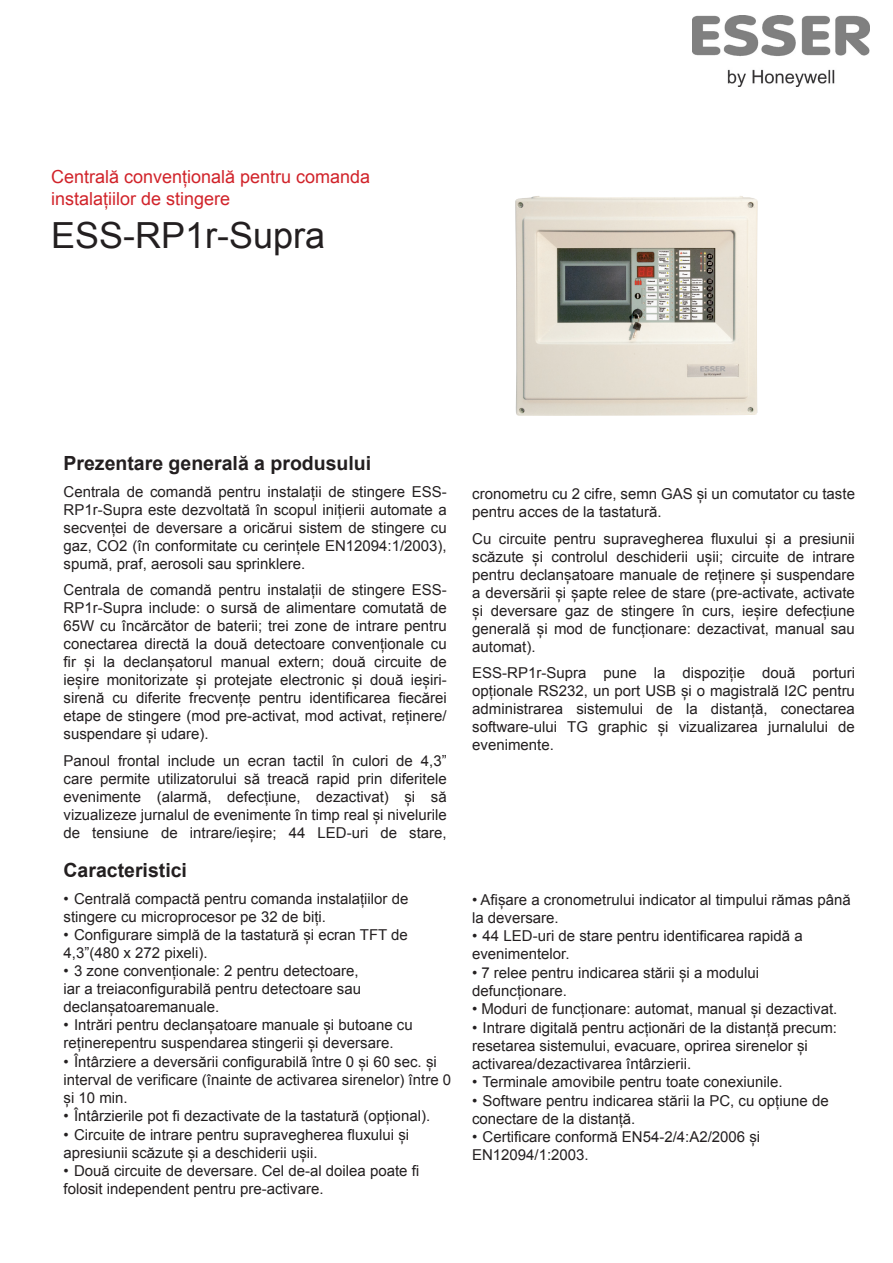
<style>
.page{position:relative;width:893px;height:1263px;background:#fff}
.page>*{position:absolute;margin:0;border:0;box-sizing:border-box;transform-origin:0 0}
.t1{font:36px "Arial";color:#231f20}
.t2{font:700 19.5px "Arial";color:#231f20}
.t3{font:18px/21.6px "Arial";color:#d1232a}
.t4{font:15px/18px "Arial";color:#231f20}
</style>
<div class="page">
<img style="left:515px;top:196px;width:243px;height:220px">
<img style="left:692px;top:16px;width:177px;height:70px">
<p class="t3" style="left:51px;top:166px;width:321px">Centrală convențională pentru comanda instalațiilor de stingere</p>
<p class="t1" style="left:51px;top:212px;width:276px">ESS-RP1r-Supra</p>
<p class="t2" style="left:63px;top:450px;width:309px">Prezentare generală a produsului</p>
<p class="t4" style="left:63px;top:483px;width:385px;text-align:justify">Centrala de comandă pentru instalații de stingere ESS-RP1r-Supra este dezvoltată în scopul inițierii automate a secvenței de deversare a oricărui sistem de stingere cu gaz, CO2 (în conformitate cu cerințele EN12094:1/2003), spumă, praf, aerosoli sau sprinklere.</p>
<p class="t4" style="left:63px;top:581px;width:385px;text-align:justify">Centrala de comandă pentru instalații de stingere ESS-RP1r-Supra include: o sursă de alimentare comutată de 65W cu încărcător de baterii; trei zone de intrare pentru conectarea directă la două detectoare convenționale cu fir și la declanșatorul manual extern; două circuite de ieșire monitorizate și protejate electronic și două ieșiri&shy;sirenă cu diferite frecvențe pentru identificarea fiecărei etape de stingere (mod pre-activat, mod activat, reținere/ suspendare și udare).</p>
<p class="t4" style="left:63px;top:752px;width:385px;text-align:justify">Panoul frontal include un ecran tactil în culori de 4,3” care permite utilizatorului să treacă rapid prin diferitele evenimente (alarmă, defecțiune, dezactivat) și să vizualizeze jurnalul de evenimente în timp real și nivelurile de tensiune de intrare/ieșire; 44 LED-uri de stare,</p>
<p class="t2" style="left:63px;top:857px;width:125px">Caracteristici</p>
<p class="t4" style="left:63px;top:890px;width:346px">• Centrală compactă pentru comanda instalațiilor de stingere cu microprocesor pe 32 de biți.</p>
<p class="t4" style="left:63px;top:926px;width:346px">• Configurare simplă de la tastatură și ecran TFT de<br>4,3”(480 x 272 pixeli).</p>
<p class="t4" style="left:63px;top:962px;width:299px">• 3 zone convenționale: 2 pentru detectoare, iar a treiaconfigurabilă pentru detectoare sau declanșatoaremanuale.</p>
<p class="t4" style="left:63px;top:1016px;width:351px">• Intrări pentru declanșatoare manuale și butoane cu reținerepentru suspendarea stingerii și deversare.</p>
<p class="t4" style="left:63px;top:1053px;width:389px">• Întârziere a deversării configurabilă între 0 și 60 sec. și interval de verificare (înainte de activarea sirenelor) între 0 și 10 min.</p>
<p class="t4" style="left:63px;top:1107px;width:368px">• Întârzierile pot fi dezactivate de la tastatură (opțional).</p>
<p class="t4" style="left:63px;top:1125px;width:347px">• Circuite de intrare pentru supravegherea fluxului și apresiunii scăzute și a deschiderii ușii.</p>
<p class="t4" style="left:63px;top:1162px;width:357px">• Două circuite de deversare. Cel de-al doilea poate fi folosit independent pentru pre-activare.</p>
<p class="t4" style="left:472px;top:485px;width:384px">cronometru cu 2 cifre, semn GAS și un comutator cu taste pentru acces de la tastatură.</p>
<p class="t4" style="left:472px;top:530px;width:384px;text-align:justify">Cu circuite pentru supravegherea fluxului și a presiunii scăzute și controlul deschiderii ușii; circuite de intrare pentru declanșatoare manuale de reținere și suspendare a deversării și șapte relee de stare (pre-activate, activate și deversare gaz de stingere în curs, ieșire defecțiune generală și mod de funcționare: dezactivat, manual sau automat).</p>
<p class="t4" style="left:472px;top:664px;width:384px;text-align:justify">ESS-RP1r-Supra pune la dispoziție două porturi opționale RS232, un port USB și o magistrală I2C pentru administrarea sistemului de la distanță, conectarea software-ului TG graphic și vizualizarea jurnalului de evenimente.</p>
<p class="t4" style="left:472px;top:891px;width:380px">• Afișare a cronometrului indicator al timpului rămas până la deversare.</p>
<p class="t4" style="left:472px;top:927px;width:332px">• 44 LED-uri de stare pentru identificarea rapidă a evenimentelor.</p>
<p class="t4" style="left:472px;top:964px;width:289px">• 7 relee pentru indicarea stării și a modului defuncționare.</p>
<p class="t4" style="left:472px;top:1000px;width:367px">• Moduri de funcționare: automat, manual și dezactivat.</p>
<p class="t4" style="left:472px;top:1018px;width:366px">• Intrare digitală pentru acționări de la distanță precum: resetarea sistemului, evacuare, oprirea sirenelor și activarea/dezactivarea întârzierii.</p>
<p class="t4" style="left:472px;top:1073px;width:312px">• Terminale amovibile pentru toate conexiunile.</p>
<p class="t4" style="left:472px;top:1091px;width:358px">• Software pentru indicarea stării la PC, cu opțiune de conectare de la distanță.</p>
<p class="t4" style="left:472px;top:1128px;width:290px">• Certificare conformă EN54-2/4:A2/2006 și<br>EN12094/1:2003.</p>
</div>
